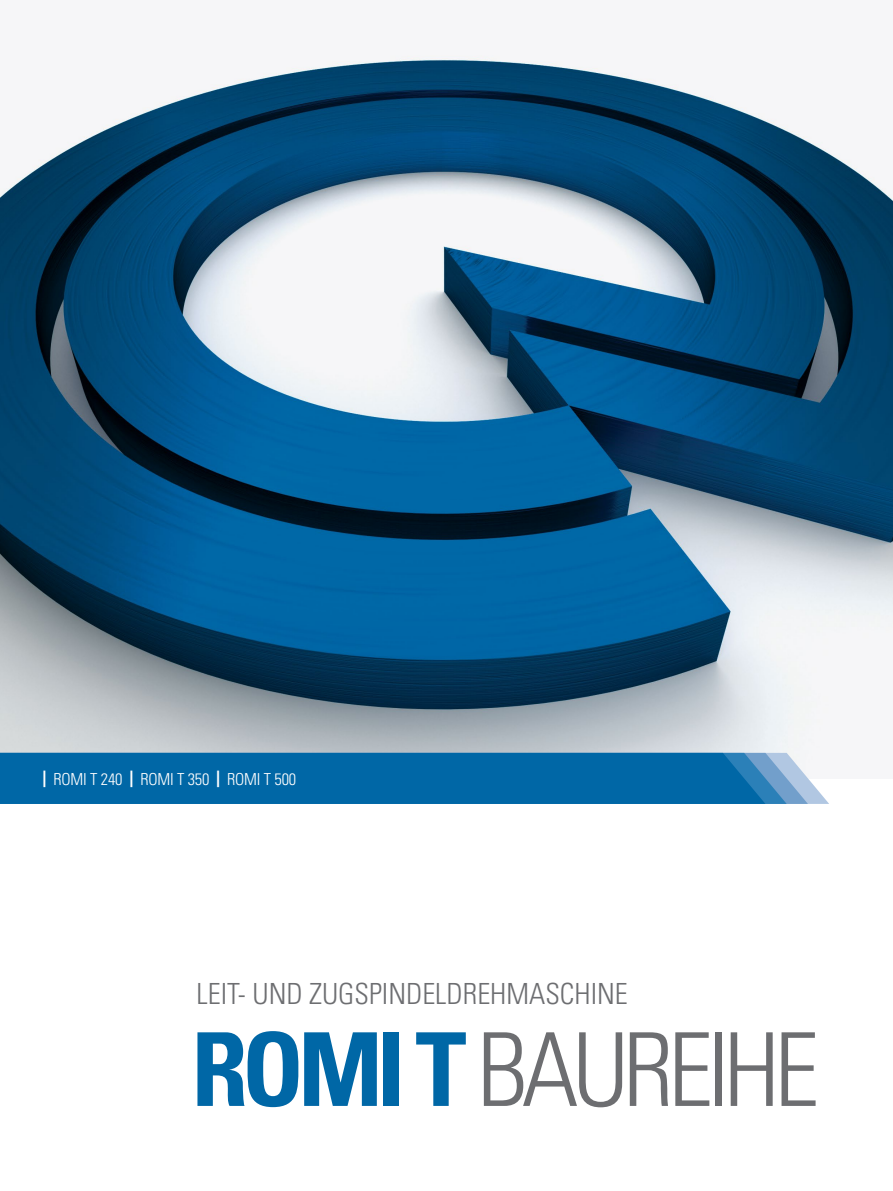
<style>
.page{position:relative;width:893px;height:1191px;background:#fff}
.page>*{position:absolute;margin:0;border:0;box-sizing:border-box;transform-origin:0 0}
.t1{font:300 condensed 101.85px "Univers";letter-spacing:-.06em;color:#6d6e71}
.t2{font:300 condensed 29.1px "Univers";color:#6d6e71}
.t3{font:300 condensed 16.5px "Univers";letter-spacing:-.01em;color:#fff}
.s1{font-weight:700}
.s2{font-weight:700;color:#0067a6}
</style>
<div class="page">
<img style="left:0;top:55px;width:893px;height:698px">
<svg style="left:0;top:753px;width:829px;height:51px;background:#0e6fab"></svg>
<p class="t3" style="left:43px;top:769px;width:255px"><span class="s1">|</span> ROMI T 240 <span class="s1">|</span> ROMI T 350 <span class="s1">|</span> ROMI T 500</p>
<p class="t2" style="left:196px;top:976px;width:433px">LEIT- UND ZUGSPINDELDREHMASCHINE</p>
<h1 class="t1" style="left:191px;top:1008px;width:629px"><span class="s2">ROMI T</span> BAUREIHE</h1>
</div>
